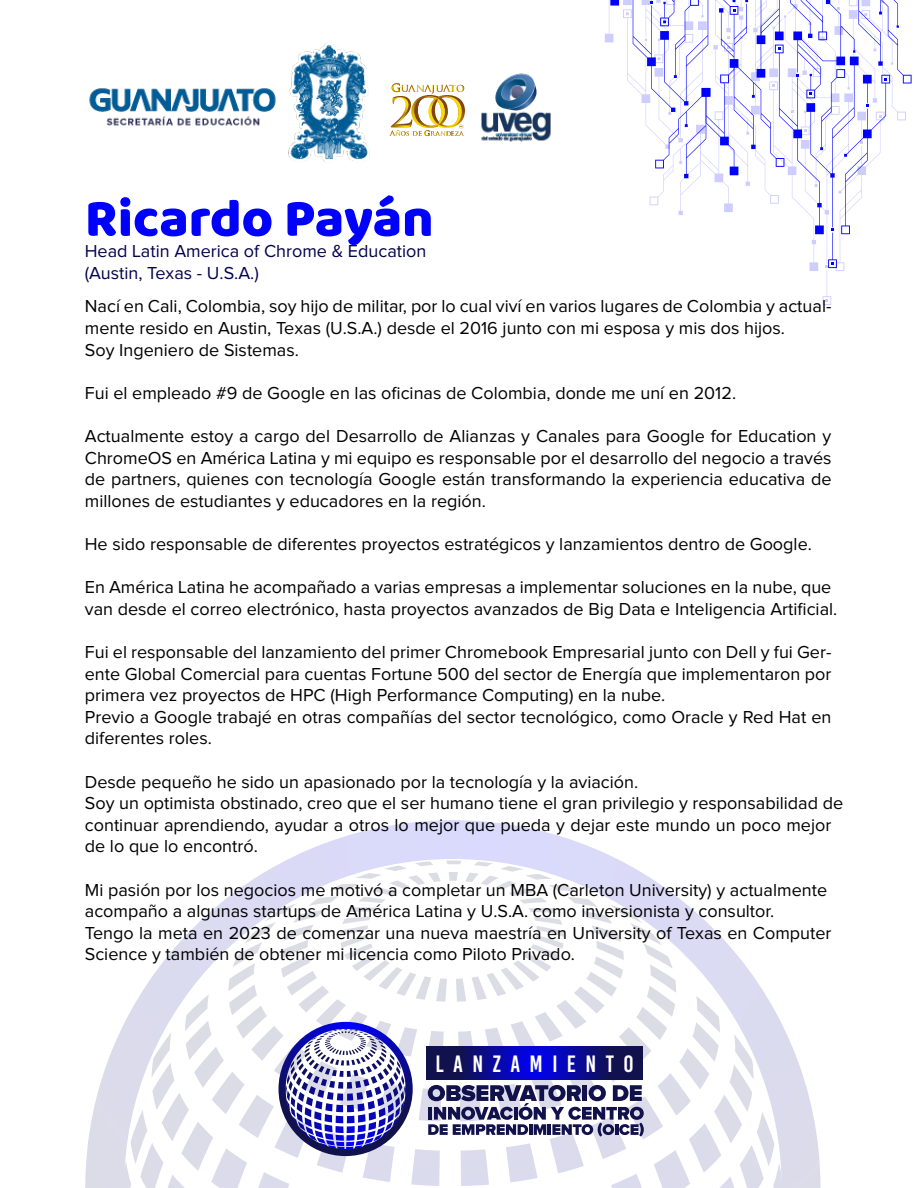
<style>
.page{position:relative;width:918px;height:1188px;background:#fff}
.page>*{position:absolute;margin:0;border:0;box-sizing:border-box;transform-origin:0 0}
.t1{font:54px "Baloo";color:#00f}
.t2{font:23.55px "Bebas Kai";letter-spacing:.4em;color:#fff}
.t3{font:18px/21.6px "Proxima Nova";color:#000}
.t4{font:18px/21.6px "Proxima Nova";color:#02024c}
</style>
<div class="page">
<img style="left:89px;top:43px;width:462px;height:119px">
<svg style="left:605px;top:0;width:307px;height:305px"></svg>
<svg style="left:85px;top:820px;width:735px;height:368px"></svg>
<svg style="left:279px;top:1022px;width:134px;height:134px"></svg>
<svg style="left:428px;top:1085px;width:216px;height:52px"></svg>
<svg style="left:427px;top:1047px;width:215px;height:32px;background:#0b0b89"></svg>
<div style="left:386px;top:80px;width:80px;height:58px;background:#fff"></div>
<svg style="left:389px;top:83px;width:76px;height:53px"></svg>
<h1 class="t1" style="left:85px;top:185px;width:350px">Ricardo Payán</h1>
<p class="t4" style="left:85px;top:241px;width:343px">Head Latin America of Chrome &amp; Education (Austin, Texas - U.S.A.)</p>
<p class="t3" style="left:85px;top:296px;width:748px">Nací en Cali, Colombia, soy hijo de militar, por lo cual viví en varios lugares de Colombia y actual&shy;mente resido en Austin, Texas (U.S.A.) desde el 2016 junto con mi esposa y mis dos hijos.<br>Soy Ingeniero de Sistemas.</p>
<p class="t3" style="left:85px;top:383px;width:653px">Fui el empleado #9 de Google en las oficinas de Colombia, donde me uní en 2012.</p>
<p class="t3" style="left:85px;top:426px;width:748px;text-align:justify">Actualmente estoy a cargo del Desarrollo de Alianzas y Canales para Google for Education y ChromeOS en América Latina y mi equipo es responsable por el desarrollo del negocio a través de partners, quienes con tecnología Google están transformando la experiencia educativa de millones de estudiantes y educadores en la región.</p>
<p class="t3" style="left:85px;top:534px;width:729px">He sido responsable de diferentes proyectos estratégicos y lanzamientos dentro de Google.</p>
<p class="t3" style="left:85px;top:577px;width:754px">En América Latina he acompañado a varias empresas a implementar soluciones en la nube, que van desde el correo electrónico, hasta proyectos avanzados de Big Data e Inteligencia Artificial.</p>
<p class="t3" style="left:85px;top:642px;width:748px">Fui el responsable del lanzamiento del primer Chromebook Empresarial junto con Dell y fui Ger&shy;ente Global Comercial para cuentas Fortune 500 del sector de Energía que implementaron por primera vez proyectos de HPC (High Performance Computing) en la nube.<br>Previo a Google trabajé en otras compañías del sector tecnológico, como Oracle y Red Hat en diferentes roles.</p>
<p class="t3" style="left:85px;top:772px;width:760px">Desde pequeño he sido un apasionado por la tecnología y la aviación.<br>Soy un optimista obstinado, creo que el ser humano tiene el gran privilegio y responsabilidad de continuar aprendiendo, ayudar a otros lo mejor que pueda y dejar este mundo un poco mejor de lo que lo encontró.</p>
<p class="t3" style="left:85px;top:880px;width:748px">Mi pasión por los negocios me motivó a completar un MBA (Carleton University) y actualmente acompaño a algunas startups de América Latina y U.S.A. como inversionista y consultor.<br>Tengo la meta en 2023 de comenzar una nueva maestría en University of Texas en Computer Science y también de obtener mi licencia como Piloto Privado.</p>
<h2 class="t2" style="left:436px;top:1051px;width:200px">LANZAMIENTO</h2>
</div>
